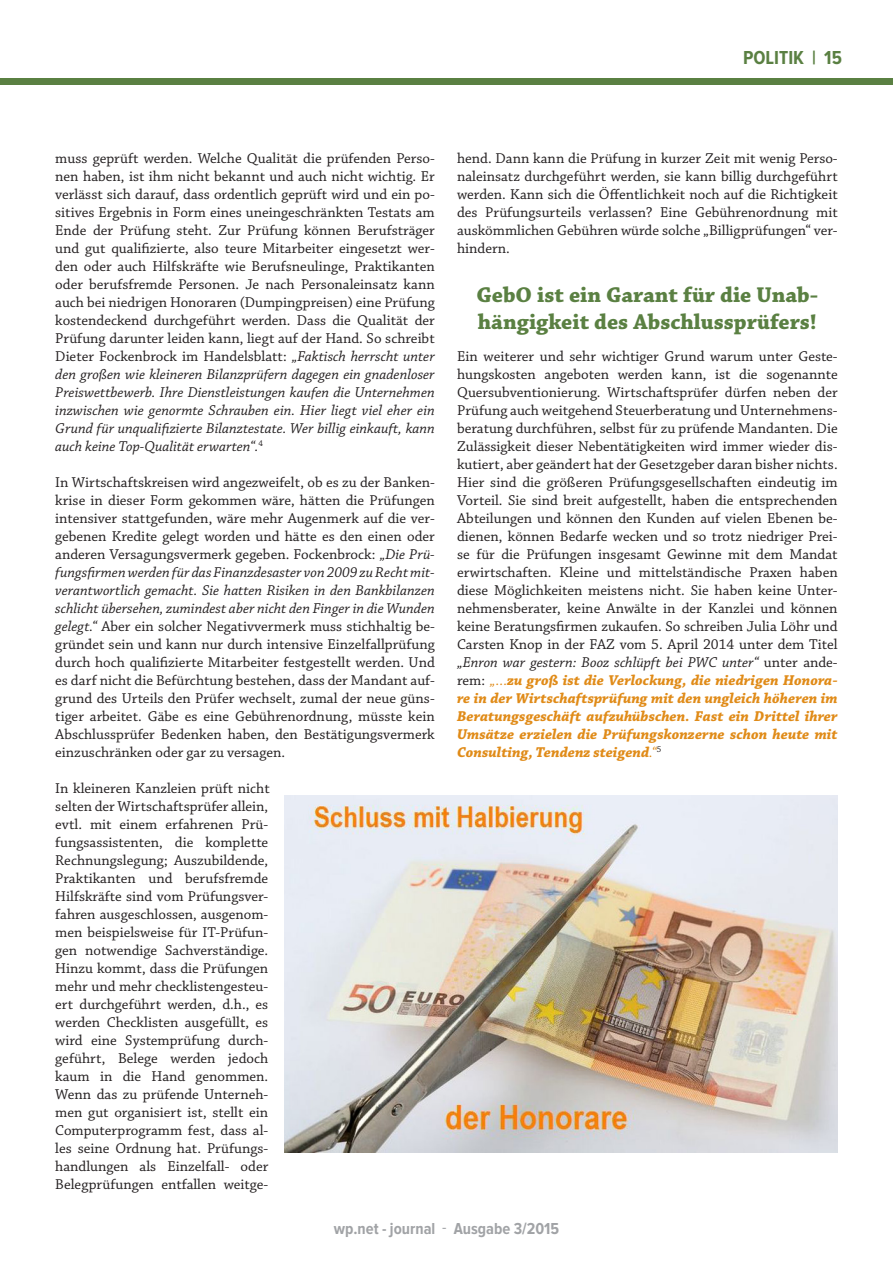
<style>
.page{position:relative;width:893px;height:1263px;background:#fff}
.page>*{position:absolute;margin:0;border:0;box-sizing:border-box;transform-origin:0 0}
.Headline_Ebene_3{font:700 22.5px/27px "Chaparral Pro";color:#5a8042}
.t1{font:700 19.5px "Proxima Nova Cond";color:#5a8042}
.t2{font:700 16.5px "Proxima Nova Cond";color:#a1a3a6}
.Fließtext{font:15px/18px "Chaparral Pro";color:#231f20;text-align:justify}
.s1{font-style:italic}
.s2{font-style:italic;color:#e08b18}
.s3{font-weight:700;font-style:italic;color:#e08b18}
.s4{font-weight:400}
</style>
<div class="page">
<img style="left:285px;top:795px;width:553px;height:358px">
<div style="left:0;top:79px;width:893px;height:6px;background:#5a8042"></div>
<h2 class="t1" style="left:743px;top:47px;width:100px">POLITIK | 15</h2>
<p class="Fließtext" style="left:55px;top:150px;width:381px">muss geprüft werden. Welche Qualität die prüfenden Perso&shy;nen haben, ist ihm nicht bekannt und auch nicht wichtig. Er verlässt sich darauf, dass ordentlich geprüft wird und ein po&shy;sitives Ergebnis in Form eines uneingeschränkten Testats am Ende der Prüfung steht. Zur Prüfung können Berufsträger und gut qualifizierte, also teure Mitarbeiter eingesetzt wer&shy;den oder auch Hilfskräfte wie Berufsneulinge, Praktikanten oder berufsfremde Personen. Je nach Personaleinsatz kann auch bei niedrigen Honoraren (Dumpingpreisen) eine Prüfung kostendeckend durchgeführt werden. Dass die Qualität der Prüfung darunter leiden kann, liegt auf der Hand. So schreibt Dieter Fockenbrock im Handelsblatt: <span class="s1">„Faktisch herrscht unter den großen wie kleineren Bilanzprüfern dagegen ein gnadenloser Preiswettbewerb. Ihre Dienstleistungen kaufen die Unternehmen inzwischen wie genormte Schrauben ein. Hier liegt viel eher ein Grund für unqualifizierte Bilanztestate. Wer billig einkauft, kann auch keine Top-Qualität erwarten“.</span><sup>4</sup></p>
<p class="Fließtext" style="left:55px;top:474px;width:381px">In Wirtschaftskreisen wird angezweifelt, ob es zu der Banken&shy;krise in dieser Form gekommen wäre, hätten die Prüfungen intensiver stattgefunden, wäre mehr Augenmerk auf die ver&shy;gebenen Kredite gelegt worden und hätte es den einen oder anderen Versagungsvermerk gegeben. Fockenbrock: <span class="s1">„Die Prü&shy;fungsfirmen werden für das Finanzdesaster von 2009 zu Recht mit&shy;verantwortlich gemacht. Sie hatten Risiken in den Bankbilanzen schlicht übersehen, zumindest aber nicht den Finger in die Wunden gelegt.“</span> Aber ein solcher Negativvermerk muss stichhaltig be&shy;gründet sein und kann nur durch intensive Einzelfallprüfung durch hoch qualifizierte Mitarbeiter festgestellt werden. Und es darf nicht die Befürchtung bestehen, dass der Mandant auf&shy;grund des Urteils den Prüfer wechselt, zumal der neue güns&shy;tiger arbeitet. Gäbe es eine Gebührenordnung, müsste kein Abschlussprüfer Bedenken haben, den Bestätigungsvermerk einzuschränken oder gar zu versagen.</p>
<p class="Fließtext" style="left:55px;top:780px;width:216px">In kleineren Kanzleien prüft nicht selten der Wirtschaftsprüfer allein, evtl. mit einem erfahrenen Prü&shy;fungsassistenten, die komplette Rechnungslegung; Auszubildende, Praktikanten und berufsfremde Hilfskräfte sind vom Prüfungsver&shy;fahren ausgeschlossen, ausgenom&shy;men beispielsweise für IT-Prüfun&shy;gen notwendige Sachverständige.<br>Hinzu kommt, dass die Prüfungen mehr und mehr checklistengesteu&shy;ert durchgeführt werden, d.h., es werden Checklisten ausgefüllt, es wird eine Systemprüfung durch&shy;geführt, Belege werden jedoch kaum in die Hand genommen.<br>Wenn das zu prüfende Unterneh&shy;men gut organisiert ist, stellt ein Computerprogramm fest, dass al&shy;les seine Ordnung hat. Prüfungs&shy;handlungen als Einzelfall- oder Belegprüfungen entfallen weitge-</p>
<p class="Fließtext" style="left:457px;top:150px;width:382px">hend. Dann kann die Prüfung in kurzer Zeit mit wenig Perso&shy;naleinsatz durchgeführt werden, sie kann billig durchgeführt werden. Kann sich die Öffentlichkeit noch auf die Richtigkeit des Prüfungsurteils verlassen? Eine Gebührenordnung mit auskömmlichen Gebühren würde solche „Billigprüfungen“ ver&shy;hindern.</p>
<p class="Headline_Ebene_3" style="left:477px;top:282px;width:343px">GebO ist ein Garant für die Unab&shy;hängigkeit des Abschlussprüfers!</p>
<p class="Fließtext" style="left:457px;top:348px;width:382px">Ein weiterer und sehr wichtiger Grund warum unter Geste&shy;hungskosten angeboten werden kann, ist die sogenannte Quersubventionierung. Wirtschaftsprüfer dürfen neben der Prüfung auch weitgehend Steuerberatung und Unternehmens&shy;beratung durchführen, selbst für zu prüfende Mandanten. Die Zulässigkeit dieser Nebentätigkeiten wird immer wieder dis&shy;kutiert, aber geändert hat der Gesetzgeber daran bisher nichts.<br>Hier sind die größeren Prüfungsgesellschaften eindeutig im Vorteil. Sie sind breit aufgestellt, haben die entsprechenden Abteilungen und können den Kunden auf vielen Ebenen be&shy;dienen, können Bedarfe wecken und so trotz niedriger Prei&shy;se für die Prüfungen insgesamt Gewinne mit dem Mandat erwirtschaften. Kleine und mittelständische Praxen haben diese Möglichkeiten meistens nicht. Sie haben keine Unter&shy;nehmensberater, keine Anwälte in der Kanzlei und können keine Beratungsfirmen zukaufen. So schreiben Julia Löhr und Carsten Knop in der FAZ vom 5. April 2014 unter dem Titel <span class="s1">„Enron war gestern: Booz schlüpft bei PWC unter“</span> unter ande&shy;rem: <span class="s2">„…</span><span class="s3">zu groß ist die Verlockung, die niedrigen Honora&shy;re in der Wirtschaftsprüfung mit den ungleich höheren im Beratungsgeschäft aufzuhübschen. Fast ein Drittel ihrer Umsätze erzielen die Prüfungskonzerne schon heute mit Consulting, Tendenz steigend</span><span class="s2">.“</span><sup>5</sup></p>
<p class="t2" style="left:334px;top:1219px;width:227px">wp.net - journal <span class="s4">-</span> Ausgabe 3/2015</p>
</div>
